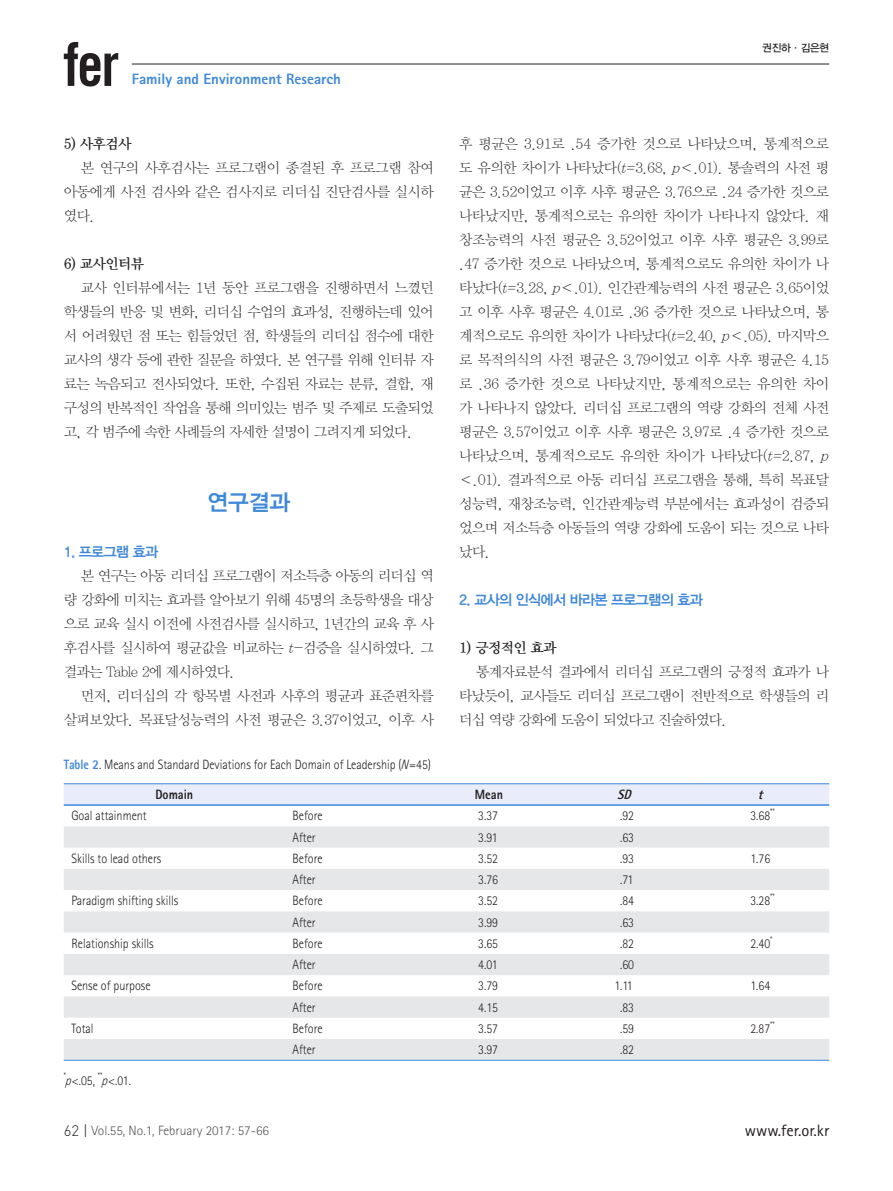
<style>
.page{position:relative;width:893px;height:1191px;background:#fff}
.page>*{position:absolute;margin:0;border:0;box-sizing:border-box;transform-origin:0 0}
._1__큰제목{font:22.5px "YDIYGO340";color:#3f88da}
.t1{font:16.5px "Rotis Sans Serif Std";color:#231f20}
.t2{font:800 15px "Rotis Sans Serif Std";color:#3f88da}
.본문{font:14.25px/24px "YDIY Mj O310";letter-spacing:-.04em;color:#231f20;text-align:justify}
._2{font:14.25px "YDIYGO340";letter-spacing:-.05em;color:#3f88da}
._3{font:14.25px "YDIY Mj O340";letter-spacing:-.05em;color:#231f20}
.표{font:300 13.5px "Rotis Sans Serif Std";color:#231f20;scale:.9 1}
.t3{font:300 13.5px "Rotis Sans Serif Std";color:#57585a}
.표상단{font:800 13.5px "Rotis Sans Serif Std";color:#231f20;scale:.9 1}
.표상단-2{font:italic 800 13.5px "Rotis Sans Serif Std";color:#231f20;scale:.9 1}
.t4{font:10.5px "YDIYGO330";letter-spacing:-.025em;color:#231f20}
.표-2{font:300 7.8px "Rotis Sans Serif Std";color:#231f20;scale:.9 1}
.s1{font-style:italic}
.s2{font-weight:800;color:#3f88da}
.s3{font-family:"Dinlig";font-weight:400;font-size:15px;color:#231f20}
</style>
<div class="page">
<hr style="left:132px;top:64px;width:697px;height:1px;background:#231f20">
<svg style="left:64px;top:42px;width:54px;height:44px"></svg>
<div style="left:64px;top:784px;width:765px;height:20px;background:#e9ecfa"></div>
<svg style="left:64px;top:805px;width:765px;height:1px"></svg>
<svg style="left:64px;top:826px;width:765px;height:233px;fill:#e6e7e9"></svg>
<hr style="left:64px;top:783px;width:221px;height:1px;background:#3f88da">
<hr style="left:285px;top:783px;width:136px;height:1px;background:#3f88da">
<hr style="left:421px;top:783px;width:136px;height:1px;background:#3f88da">
<hr style="left:557px;top:783px;width:136px;height:1px;background:#3f88da">
<hr style="left:693px;top:783px;width:136px;height:1px;background:#3f88da">
<hr style="left:64px;top:804px;width:221px;height:1px;background:#3f88da">
<hr style="left:285px;top:804px;width:136px;height:1px;background:#3f88da">
<hr style="left:421px;top:804px;width:136px;height:1px;background:#3f88da">
<hr style="left:557px;top:804px;width:136px;height:1px;background:#3f88da">
<hr style="left:693px;top:804px;width:136px;height:1px;background:#3f88da">
<hr style="left:64px;top:1059px;width:221px;height:1px;background:#3f88da">
<hr style="left:285px;top:1059px;width:136px;height:1px;background:#3f88da">
<hr style="left:421px;top:1059px;width:136px;height:1px;background:#3f88da">
<hr style="left:557px;top:1059px;width:136px;height:1px;background:#3f88da">
<hr style="left:693px;top:1059px;width:136px;height:1px;background:#3f88da">
<p class="t2" style="left:132px;top:70px;width:211px">Family and Environment Research</p>
<p class="_3" style="left:64px;top:136px;width:69px">5) 사후검사</p>
<p class="본문" style="left:64px;top:156px;width:371px;text-indent:17px">본 연구의 사후검사는 프로그램이 종결된 후 프로그램 참여 아동에게 사전 검사와 같은 검사지로 리더십 진단검사를 실시하 였다.</p>
<p class="_3" style="left:64px;top:256px;width:82px">6) 교사인터뷰</p>
<p class="본문" style="left:64px;top:276px;width:372px;text-indent:17px">교사 인터뷰에서는 1년 동안 프로그램을 진행하면서 느꼈던 학생들의 반응 및 변화, 리더십 수업의 효과성, 진행하는데 있어 서 어려웠던 점 또는 힘들었던 점, 학생들의 리더십 점수에 대한 교사의 생각 등에 관한 질문을 하였다. 본 연구를 위해 인터뷰 자 료는 녹음되고 전사되었다. 또한, 수집된 자료는 분류, 결합, 재 구성의 반복적인 작업을 통해 의미있는 범주 및 주제로 도출되었 고, 각 범주에 속한 사례들의 자세한 설명이 그려지게 되었다.</p>
<p class="_1__큰제목" style="left:207px;top:489px;width:84px">연구결과</p>
<p class="_2" style="left:64px;top:543px;width:96px">1. 프로그램 효과</p>
<p class="본문" style="left:64px;top:564px;width:371px;text-indent:17px">본 연구는 아동 리더십 프로그램이 저소득층 아동의 리더십 역 량 강화에 미치는 효과를 알아보기 위해 45명의 초등학생을 대상 으로 교육 실시 이전에 사전검사를 실시하고, 1년간의 교육 후 사 후검사를 실시하여 평균값을 비교하는 <span class="s1">t</span>-검증을 실시하였다. 그 결과는 Table 2에 제시하였다.</p>
<p class="본문" style="left:64px;top:684px;width:371px;text-align:right">먼저, 리더십의 각 항목별 사전과 사후의 평균과 표준편차를 살펴보았다. 목표달성능력의 사전 평균은 3.37이었고, 이후 사</p>
<p class="t4" style="left:762px;top:42px;width:68px">권진하·김은현</p>
<p class="본문" style="left:459px;top:132px;width:374px;text-align:left">후 평균은 3.91로 .54 증가한 것으로 나타났으며, 통계적으로 도 유의한 차이가 나타났다(<span class="s1">t=</span>3.68, <span class="s1">p</span>＜.01). 통솔력의 사전 평 균은 3.52이었고 이후 사후 평균은 3.76으로 .24 증가한 것으로 나타났지만, 통계적으로는 유의한 차이가 나타나지 않았다. 재 창조능력의 사전 평균은 3.52이었고 이후 사후 평균은 3.99로 .47 증가한 것으로 나타났으며, 통계적으로도 유의한 차이가 나 타났다(<span class="s1">t=</span>3.28, <span class="s1">p</span>＜.01). 인간관계능력의 사전 평균은 3.65이었 고 이후 사후 평균은 4.01로 .36 증가한 것으로 나타났으며, 통 계적으로도 유의한 차이가 나타났다(<span class="s1">t</span>=2.40, <span class="s1">p</span>＜.05). 마지막으 로 목적의식의 사전 평균은 3.79이었고 이후 사후 평균은 4.15 로 .36 증가한 것으로 나타났지만, 통계적으로는 유의한 차이 가 나타나지 않았다. 리더십 프로그램의 역량 강화의 전체 사전 평균은 3.57이었고 이후 사후 평균은 3.97로 .4 증가한 것으로 나타났으며, 통계적으로도 유의한 차이가 나타났다(<span class="s1">t=</span>2.87, <span class="s1">p</span>＜.01). 결과적으로 아동 리더십 프로그램을 통해, 특히 목표달 성능력, 재창조능력, 인간관계능력 부분에서는 효과성이 검증되 었으며 저소득층 아동들의 역량 강화에 도움이 되는 것으로 나타 났다.</p>
<p class="_2" style="left:459px;top:591px;width:245px">2. 교사의 인식에서 바라본 프로그램의 효과</p>
<p class="_3" style="left:459px;top:640px;width:99px">1) 긍정적인 효과</p>
<p class="본문" style="left:459px;top:660px;width:371px;text-indent:17px">통계자료분석 결과에서 리더십 프로그램의 긍정적 효과가 나 타났듯이, 교사들도 리더십 프로그램이 전반적으로 학생들의 리 더십 역량 강화에 도움이 되었다고 진술하였다.</p>
<p class="표" style="left:64px;top:756px;width:410px"><span class="s2">Table 2</span>. Means and Standard Deviations for Each Domain of Leadership (<span class="s1">N</span>=45)</p>
<p class="표상단" style="left:155px;top:786px;width:43px">Domain</p>
<p class="표상단" style="left:475px;top:786px;width:33px">Mean</p>
<p class="표상단-2" style="left:617px;top:786px;width:22px">SD</p>
<p class="표상단-2" style="left:758px;top:786px;width:12px">t</p>
<p class="표" style="left:71px;top:808px;width:85px">Goal attainment</p>
<p class="표" style="left:293px;top:808px;width:35px">Before</p>
<p class="표" style="left:478px;top:808px;width:23px">3.37</p>
<p class="표" style="left:620px;top:808px;width:17px">.92</p>
<p class="표" style="left:750px;top:808px;width:23px">3.68</p>
<p class="표-2" style="left:770px;top:806px;width:6px">**</p>
<p class="표" style="left:293px;top:829px;width:27px">After</p>
<p class="표" style="left:478px;top:829px;width:23px">3.91</p>
<p class="표" style="left:620px;top:829px;width:17px">.63</p>
<p class="표" style="left:71px;top:850px;width:101px">Skills to lead others</p>
<p class="표" style="left:293px;top:850px;width:35px">Before</p>
<p class="표" style="left:478px;top:850px;width:23px">3.52</p>
<p class="표" style="left:620px;top:850px;width:17px">.93</p>
<p class="표" style="left:750px;top:850px;width:23px">1.76</p>
<p class="표" style="left:293px;top:872px;width:27px">After</p>
<p class="표" style="left:478px;top:872px;width:23px">3.76</p>
<p class="표" style="left:620px;top:872px;width:16px">.71</p>
<p class="표" style="left:71px;top:893px;width:120px">Paradigm shifting skills</p>
<p class="표" style="left:293px;top:893px;width:35px">Before</p>
<p class="표" style="left:478px;top:893px;width:23px">3.52</p>
<p class="표" style="left:620px;top:893px;width:17px">.84</p>
<p class="표" style="left:750px;top:893px;width:23px">3.28</p>
<p class="표-2" style="left:770px;top:892px;width:6px">**</p>
<p class="표" style="left:293px;top:914px;width:27px">After</p>
<p class="표" style="left:478px;top:914px;width:23px">3.99</p>
<p class="표" style="left:620px;top:914px;width:17px">.63</p>
<p class="표-2" style="left:770px;top:934px;width:4px">*</p>
<p class="표" style="left:71px;top:935px;width:93px">Relationship skills</p>
<p class="표" style="left:293px;top:935px;width:35px">Before</p>
<p class="표" style="left:478px;top:935px;width:23px">3.65</p>
<p class="표" style="left:620px;top:935px;width:17px">.82</p>
<p class="표" style="left:750px;top:935px;width:23px">2.40</p>
<p class="표" style="left:293px;top:957px;width:27px">After</p>
<p class="표" style="left:478px;top:957px;width:23px">4.01</p>
<p class="표" style="left:620px;top:957px;width:17px">.60</p>
<p class="표" style="left:71px;top:978px;width:89px">Sense of purpose</p>
<p class="표" style="left:293px;top:978px;width:35px">Before</p>
<p class="표" style="left:478px;top:978px;width:23px">3.79</p>
<p class="표" style="left:614px;top:978px;width:22px">1.11</p>
<p class="표" style="left:750px;top:978px;width:23px">1.64</p>
<p class="표" style="left:293px;top:999px;width:27px">After</p>
<p class="표" style="left:478px;top:999px;width:23px">4.15</p>
<p class="표" style="left:620px;top:999px;width:17px">.83</p>
<p class="표" style="left:71px;top:1020px;width:26px">Total</p>
<p class="표" style="left:293px;top:1020px;width:35px">Before</p>
<p class="표" style="left:478px;top:1020px;width:23px">3.57</p>
<p class="표" style="left:620px;top:1020px;width:17px">.59</p>
<p class="표" style="left:750px;top:1020px;width:23px">2.87</p>
<p class="표-2" style="left:770px;top:1019px;width:6px">**</p>
<p class="표-2" style="left:64px;top:1071px;width:4px">*</p>
<p class="표" style="left:65px;top:1072px;width:35px"><span class="s1">p</span>&lt;.05,</p>
<p class="표-2" style="left:98px;top:1071px;width:6px">**</p>
<p class="표" style="left:101px;top:1072px;width:35px"><span class="s1">p</span>&lt;.01.</p>
<p class="t3" style="left:64px;top:1123px;width:207px"><span class="s3">62 |</span> Vol.55, No.1, February 2017: 57-66</p>
<p class="표" style="left:293px;top:1042px;width:27px">After</p>
<p class="표" style="left:478px;top:1042px;width:23px">3.97</p>
<p class="표" style="left:620px;top:1042px;width:17px">.82</p>
<p class="t1" style="left:745px;top:1120px;width:86px">www.fer.or.kr</p>
</div>
